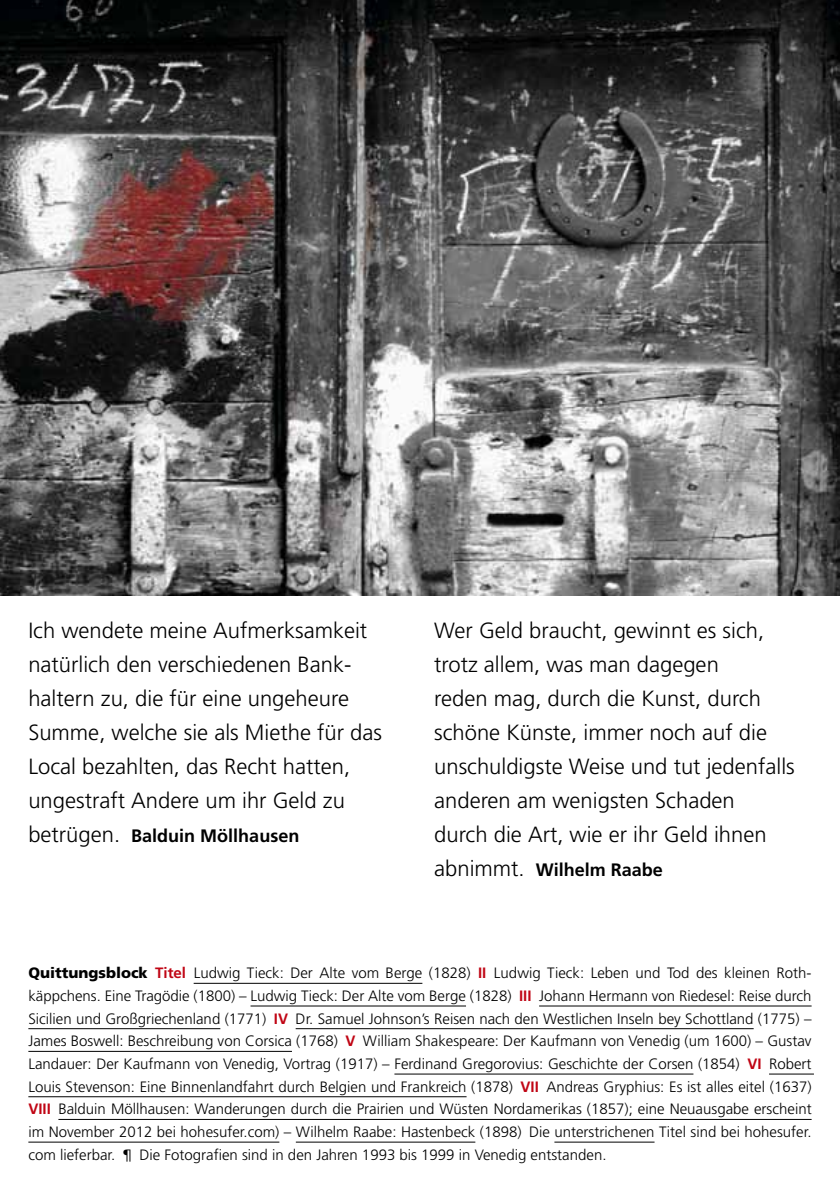
<style>
.page{position:relative;width:840px;height:1191px;background:#fff}
.page>*{position:absolute;margin:0;border:0;box-sizing:border-box;transform-origin:0 0}
.t1{font:300 22px/34px "Frutiger LT";color:#000}
.t2{font:700 18px "Frutiger LT";color:#000}
.t3{font:300 15px/22.6px "Frutiger LT";color:#000;text-align:justify}
.s1{font-weight:300;font-size:22px}
.s2{font-weight:900}
.s3{font-weight:700;color:#c00514}
</style>
<div class="page">
<hr style="left:193px;top:983px;width:229px;height:1px;background:#000">
<hr style="left:250px;top:1005px;width:216px;height:1px;background:#000">
<hr style="left:539px;top:1005px;width:272px;height:1px;background:#000">
<hr style="left:28px;top:1028px;width:192px;height:1px;background:#000">
<hr style="left:295px;top:1028px;width:458px;height:1px;background:#000">
<hr style="left:28px;top:1051px;width:264px;height:1px;background:#000">
<hr style="left:394px;top:1073px;width:299px;height:1px;background:#000">
<hr style="left:768px;top:1073px;width:45px;height:1px;background:#000">
<hr style="left:28px;top:1096px;width:438px;height:1px;background:#000">
<hr style="left:58px;top:1119px;width:753px;height:1px;background:#000">
<hr style="left:28px;top:1141px;width:251px;height:1px;background:#000">
<hr style="left:296px;top:1141px;width:179px;height:1px;background:#000">
<hr style="left:554px;top:1141px;width:100px;height:1px;background:#000">
<img style="left:0;top:0;width:839px;height:595px">
<h1 class="t1" style="left:28px;top:614px;width:355px">Ich wendete meine Aufmerksamkeit natürlich den verschiedenen Bank&shy;haltern zu, die für eine ungeheure Summe, welche sie als Miethe für das Local bezahlten, das Recht hatten, ungestraft Andere um ihr Geld zu</h1>
<p class="t2" style="left:28px;top:825px;width:272px"><span class="s1">betrügen.</span> Balduin Möllhausen</p>
<h1 class="t1" style="left:434px;top:614px;width:362px">Wer Geld braucht, gewinnt es sich, trotz allem, was man dagegen<br>reden mag, durch die Kunst, durch schöne Künste, immer noch auf die unschuldigste Weise und tut jedenfalls anderen am wenigsten Schaden<br>durch die Art, wie er ihr Geld ihnen</h1>
<p class="t2" style="left:434px;top:859px;width:230px"><span class="s1">abnimmt.</span> Wilhelm Raabe</p>
<p class="t3" style="left:28px;top:962px;width:784px"><span class="s2">Quittungsblock</span> <span class="s3">Titel</span> Ludwig Tieck: Der Alte vom Berge (1828) <span class="s3">II</span> Ludwig Tieck: Leben und Tod des kleinen Roth&shy;käppchens. Eine Tragödie (1800) – Ludwig Tieck: Der Alte vom Berge (1828) <span class="s3">III</span> Johann Hermann von Riedesel: Reise durch Sicilien und Großgriechenland (1771) <span class="s3">IV</span> Dr. Samuel Johnson’s Reisen nach den Westlichen Inseln bey Schottland (1775) – James Boswell: Beschreibung von Corsica (1768) <span class="s3">V</span> William Shakespeare: Der Kaufmann von Venedig (um 1600) – Gustav Landauer: Der Kaufmann von Venedig, Vortrag (1917) – Ferdinand Gregorovius: Geschichte der Corsen (1854) <span class="s3">VI</span> Robert Louis Stevenson: Eine Binnenlandfahrt durch Belgien und Frankreich (1878) <span class="s3">VII</span> Andreas Gryphius: Es ist alles eitel (1637)<br><span class="s3">VIII</span> Balduin Möllhausen: Wanderungen durch die Prairien und Wüsten Nordamerikas (1857); eine Neuausgabe erscheint im November 2012 bei hohesufer.com) – Wilhelm Raabe: Hastenbeck (1898) Die unterstrichenen Titel sind bei hohesufer. com lieferbar. ¶ Die Fotografien sind in den Jahren 1993 bis 1999 in Venedig entstanden.</p>
</div>
